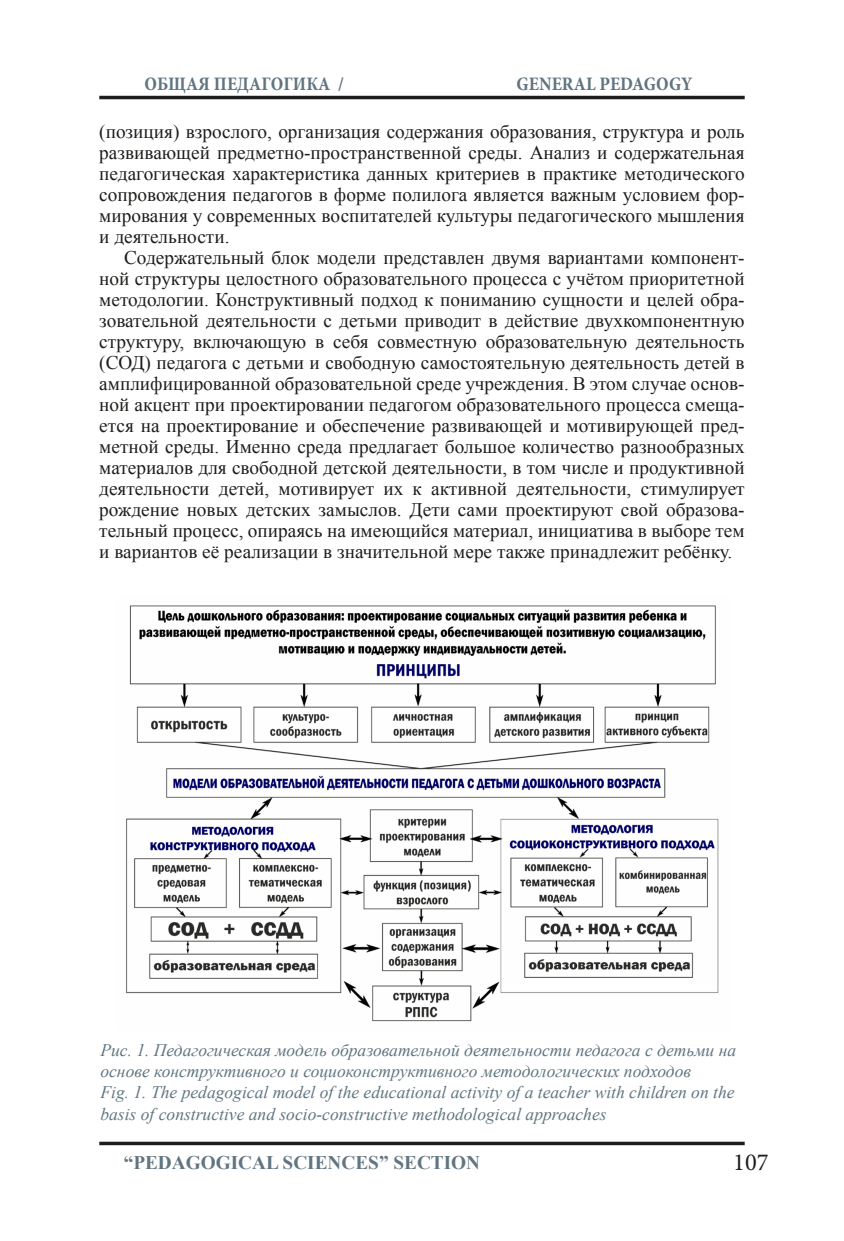
<style>
.page{position:relative;width:844px;height:1241px;background:#fff}
.page>*{position:absolute;margin:0;border:0;box-sizing:border-box;transform-origin:0 0}
.t1{font:24.5px "Minion Pro";color:#1d1d1b}
.t2{font:19.25px "Times New Roman";color:#1d1d1b}
.t3{font:700 condensed 19.25px "Minion Pro";color:#607580}
.t4{font:700 19.25px "Times New Roman";color:#607580}
.t5{font:italic 17.5px/21px "Times New Roman";color:#607580}
</style>
<div class="page">
<hr style="left:99px;top:96px;width:645px;height:3px;background:#1d1d1b">
<hr style="left:99px;top:1141px;width:645px;height:3px;background:#1d1d1b">
<img style="left:126px;top:605px;width:593px;height:417px">
<p class="t3" style="left:145px;top:71px;width:201px">ОБЩАЯ ПЕДАГОГИКА /</p>
<p class="t3" style="left:516px;top:71px;width:177px">GENERAL PEDAGOGY</p>
<p class="t2" style="left:99px;top:118px;width:646px">(позиция) взрослого, организация содержания образования, структура и роль</p>
<p class="t2" style="left:99px;top:139px;width:646px">развивающей предметно-пространственной среды. Анализ и содержательная</p>
<p class="t2" style="left:99px;top:160px;width:646px">педагогическая характеристика данных критериев в практике методического</p>
<p class="t2" style="left:99px;top:181px;width:646px">сопровождения педагогов в форме полилога является важным условием фор-</p>
<p class="t2" style="left:99px;top:202px;width:646px">мирования у современных воспитателей культуры педагогического мышления</p>
<p class="t2" style="left:99px;top:223px;width:132px">и деятельности.</p>
<p class="t2" style="left:124px;top:244px;width:622px">Содержательный блок модели представлен двумя вариантами компонент-</p>
<p class="t2" style="left:99px;top:265px;width:646px">ной структуры целостного образовательного процесса с учётом приоритетной</p>
<p class="t2" style="left:99px;top:286px;width:646px">методологии. Конструктивный подход к пониманию сущности и целей обра-</p>
<p class="t2" style="left:99px;top:307px;width:646px">зовательной деятельности с детьми приводит в действие двухкомпонентную</p>
<p class="t2" style="left:99px;top:328px;width:646px">структуру, включающую в себя совместную образовательную деятельность</p>
<p class="t2" style="left:99px;top:349px;width:646px">(СОД) педагога с детьми и свободную самостоятельную деятельность детей в</p>
<p class="t2" style="left:99px;top:370px;width:646px">амплифицированной образовательной среде учреждения. В этом случае основ-</p>
<p class="t2" style="left:99px;top:391px;width:646px">ной акцент при проектировании педагогом образовательного процесса смеща-</p>
<p class="t2" style="left:99px;top:412px;width:646px">ется на проектирование и обеспечение развивающей и мотивирующей пред-</p>
<p class="t2" style="left:99px;top:433px;width:646px">метной среды. Именно среда предлагает большое количество разнообразных</p>
<p class="t2" style="left:99px;top:454px;width:646px">материалов для свободной детской деятельности, в том числе и продуктивной</p>
<p class="t2" style="left:99px;top:475px;width:646px">деятельности детей, мотивирует их к активной деятельности, стимулирует</p>
<p class="t2" style="left:99px;top:496px;width:646px">рождение новых детских замыслов. Дети сами проектируют свой образова-</p>
<p class="t2" style="left:99px;top:517px;width:646px">тельный процесс, опираясь на имеющийся материал, инициатива в выборе тем</p>
<p class="t2" style="left:99px;top:538px;width:634px">и вариантов её реализации в значительной мере также принадлежит ребёнку.</p>
<p class="t5" style="left:100px;top:1039px;width:637px">Рис. 1. Педагогическая модель образовательной деятельности педагога с детьми на основе конструктивного и социоконструктивного методологических подходов<br>Fig. 1. The pedagogical model of the educational activity of a teacher with children on the basis of constructive and socio-constructive methodological approaches</p>
<p class="t4" style="left:124px;top:1148px;width:358px">“PEDAGOGICAL SCIENCES” SECTION</p>
<p class="t1" style="left:733px;top:1145px;width:37px">107</p>
</div>
